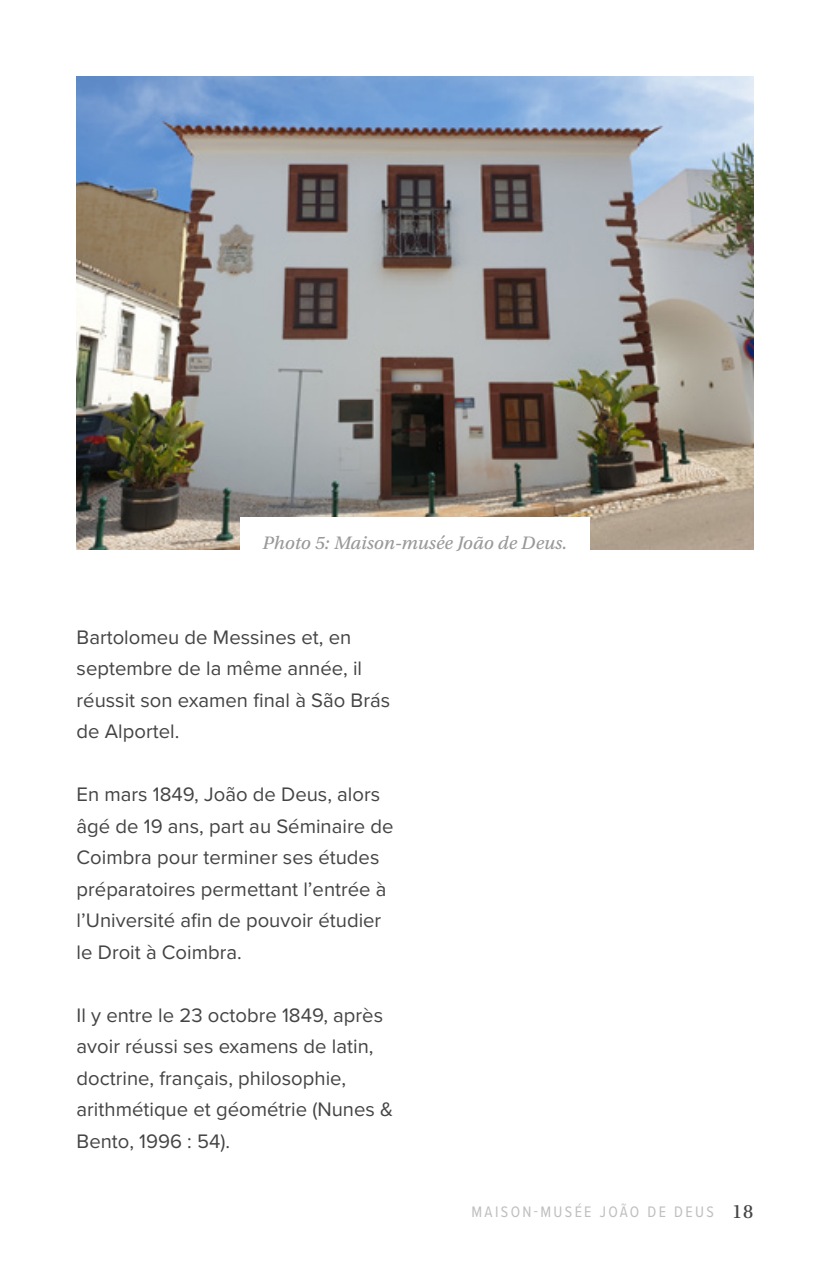
<style>
.page{position:relative;width:830px;height:1276px;background:#fff}
.page>*{position:absolute;margin:0;border:0;box-sizing:border-box;transform-origin:0 0}
.t1{font:20.25px/31.5px "Proxima Nova";color:#444}
.t2{font:19.12px "Utopia Std Capt It";color:#999}
.t3{font:15.75px "Proxima Nova Cond";letter-spacing:.15em;color:#bfbfbf}
.s1{font-family:"Utopia Std";font-size:20.25px;color:#444}
</style>
<div class="page">
<img style="left:77px;top:77px;width:676px;height:472px">
<div style="left:240px;top:518px;width:349px;height:55px;background:#fff"></div>
<p class="t2" style="left:262px;top:532px;width:306px">Photo 5: Maison-musée João de Deus.</p>
<p class="t1" style="left:77px;top:620px;width:315px">Bartolomeu de Messines et, en septembre de la même année, il réussit son examen final à São Brás de Alportel.</p>
<p class="t1" style="left:77px;top:778px;width:318px">En mars 1849, João de Deus, alors âgé de 19 ans, part au Séminaire de<br>Coimbra pour terminer ses études préparatoires permettant l’entrée à l’Université afin de pouvoir étudier le Droit à Coimbra.</p>
<p class="t1" style="left:77px;top:998px;width:318px">Il y entre le 23 octobre 1849, après avoir réussi ses examens de latin, doctrine, français, philosophie, arithmétique et géométrie (Nunes &amp;<br>Bento, 1996 : 54).</p>
<p class="t3" style="left:471px;top:1199px;width:283px">MAI SON-MUSÉ E JOÃO DE D EUS <span class="s1">18</span></p>
</div>
